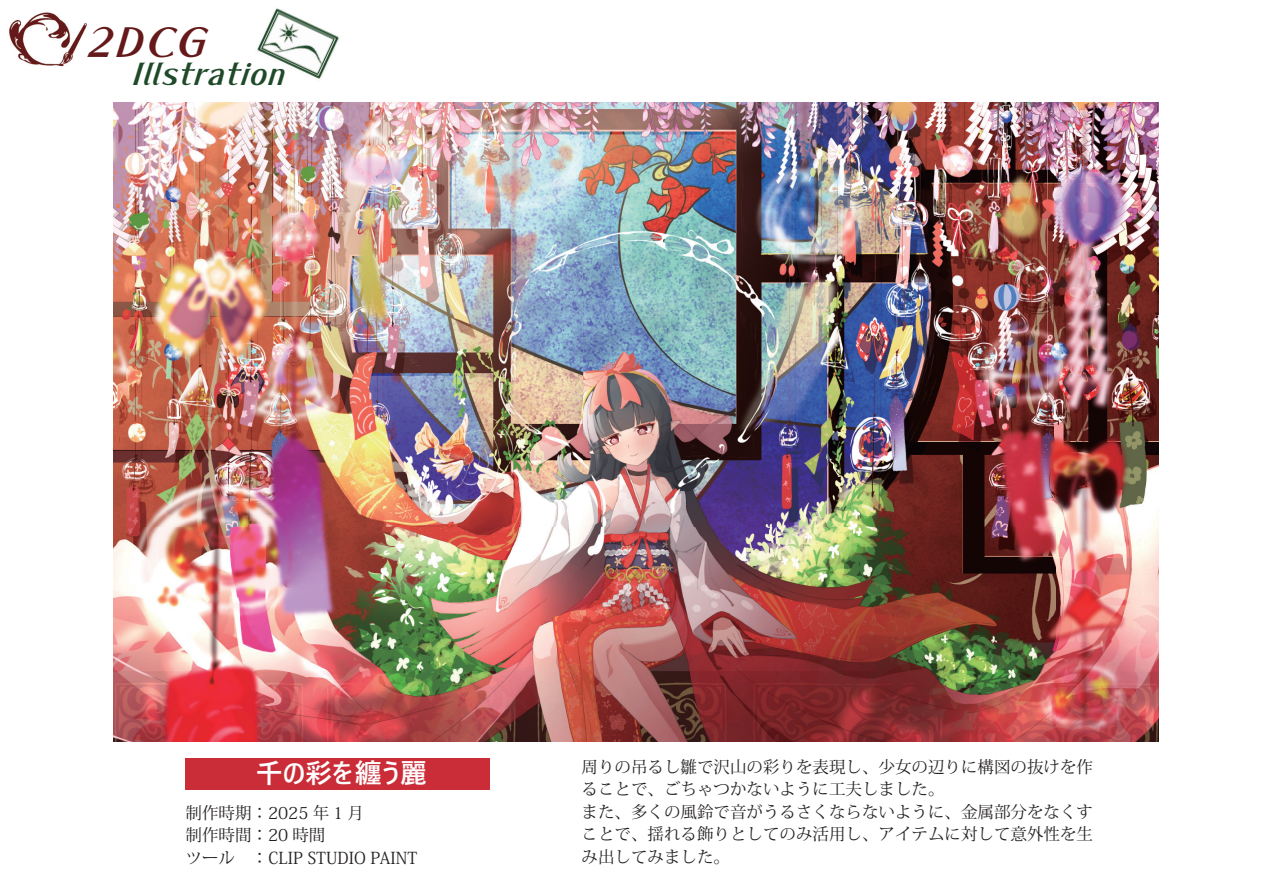
<style>
.page{position:relative;width:1263px;height:893px;background:#fff}
.page>*{position:absolute;margin:0;border:0;box-sizing:border-box;transform-origin:0 0}
.t1{font:36px "CHI Sabrina free R";color:#65191a}
.t2{font:27px "CHI Sabrina free R";letter-spacing:-.045em;color:#1f4a29}
.t3{font:600 27px "Yu Gothic UI";color:#fff}
.t4{font:16.5px/22.5px "Koz Min Pr 6 N";color:#231f20}
</style>
<div class="page">
<img style="left:9px;top:12px;width:78px;height:55px">
<img style="left:257px;top:8px;width:82px;height:71px">
<svg style="left:278px;top:63px;width:6px;height:3px"></svg>
<div style="left:186px;top:758px;width:304px;height:31px;background:#ca2d38"></div>
<img style="left:113px;top:102px;width:1046px;height:639px">
<h1 class="t1" style="left:84px;top:20px;width:124px">2DCG</h1>
<h2 class="t2" style="left:131px;top:57px;width:154px">Illstration</h2>
<h2 class="t3" style="left:256px;top:758px;width:173px">千の彩を纏う麗</h2>
<p class="t4" style="left:186px;top:801px;width:180px">制作時期：2025 年 1 月制作時間：20 時間</p>
<p class="t4" style="left:251px;top:846px;width:168px">：CLIP STUDIO PAINT</p>
<p class="t4" style="left:186px;top:846px;width:51px">ツール</p>
<p class="t4" style="left:581px;top:756px;width:513px">周りの吊るし雛で沢山の彩りを表現し、少女の辺りに構図の抜けを作ることで、ごちゃつかないように工夫しました。<br>また、多くの風鈴で音がうるさくならないように、金属部分をなくすことで、揺れる飾りとしてのみ活用し、アイテムに対して意外性を生み出してみました。</p>
</div>
